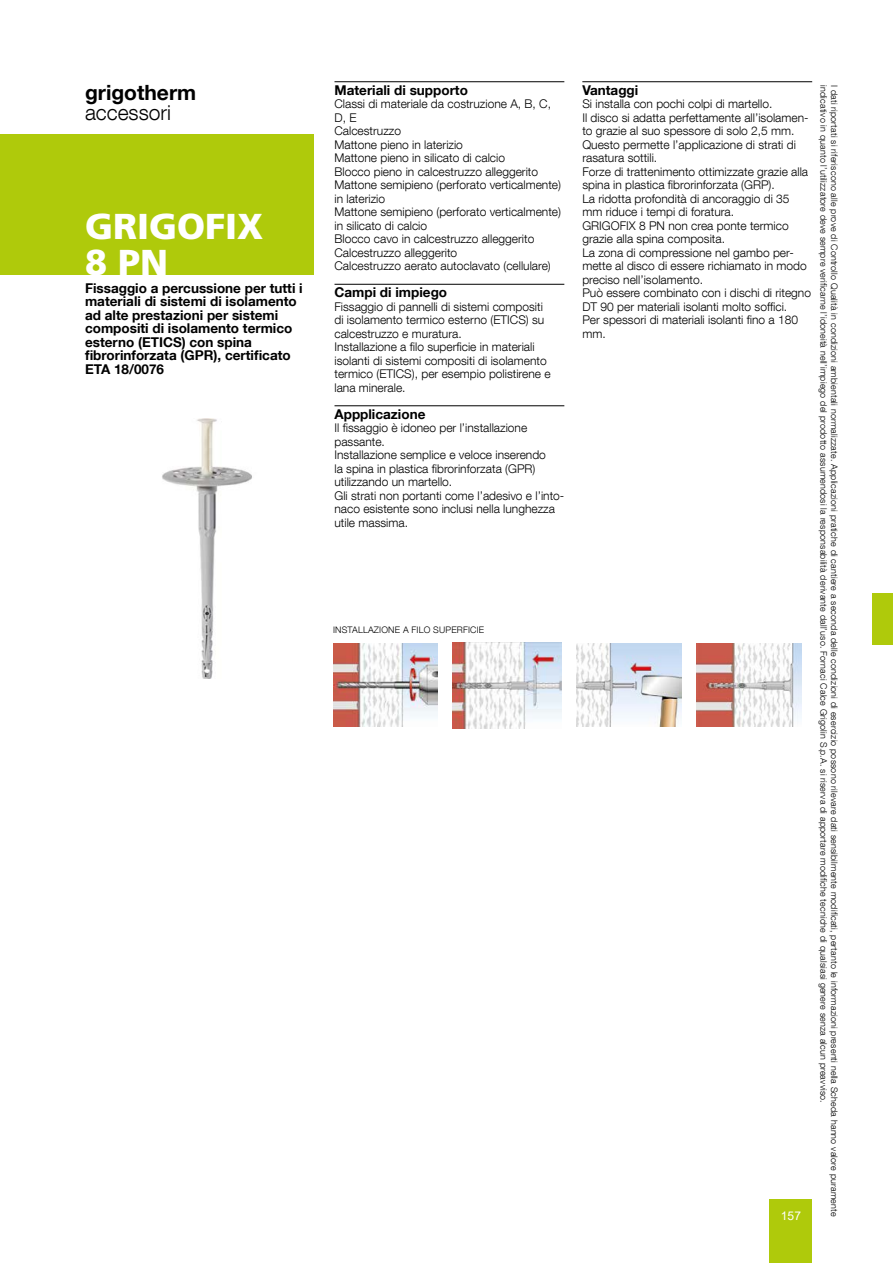
<style>
.page{position:relative;width:893px;height:1263px;background:#fff}
.page>*{position:absolute;margin:0;border:0;box-sizing:border-box;transform-origin:0 0}
.t1{font:900 36px/36px "Frutiger";color:#fff}
.t2{font:700 21px "Helvetica Neue LT Com";color:#000}
.t3{font:300 21px "Helvetica Neue LT Com";color:#000}
.t4{font:700 13.5px/13.5px "Helvetica Neue LT Com";color:#000}
.t5{font:300 12px/13.5px "Helvetica Neue LT Com";color:#000}
.t6{font:12px "Arial";color:#fff}
.t7{font:300 9px "Helvetica Neue LT Com";letter-spacing:.02em;color:#000}
</style>
<div class="page">
<div style="left:770px;top:1199px;width:42px;height:64px;background:#afca0b"></div>
<div style="left:0;top:135px;width:313px;height:140px;background:#afca0b"></div>
<div style="left:872px;top:593px;width:21px;height:51px;background:#afca0b"></div>
<img style="left:162px;top:419px;width:90px;height:260px">
<hr style="left:334px;top:81px;width:230px;height:1px;background:#000">
<hr style="left:334px;top:284px;width:230px;height:1px;background:#000">
<hr style="left:334px;top:405px;width:230px;height:1px;background:#000">
<hr style="left:582px;top:81px;width:230px;height:1px;background:#000">
<img style="left:333px;top:644px;width:105px;height:83px">
<img style="left:453px;top:642px;width:108px;height:86px">
<img style="left:576px;top:644px;width:105px;height:83px">
<img style="left:696px;top:644px;width:105px;height:83px">
<h2 class="t2" style="left:85px;top:79px;width:113px">grigotherm</h2>
<h2 class="t3" style="left:85px;top:99px;width:87px">accessori</h2>
<h1 class="t1" style="left:85px;top:208px;width:180px">GRIGOFIX<br>8 PN</h1>
<p class="t4" style="left:85px;top:281px;width:219px">Fissaggio a percussione per tutti i materiali di sistemi di isolamento ad alte prestazioni per sistemi compositi di isolamento termico esterno (ETICS) con spina fibrorinforzata (GPR), certificato<br>ETA 18/0076</p>
<p class="t4" style="left:334px;top:83px;width:135px">Materiali di supporto</p>
<p class="t5" style="left:334px;top:97px;width:228px">Classi di materiale da costruzione A, B, C,<br>D, E<br>Calcestruzzo<br>Mattone pieno in laterizio<br>Mattone pieno in silicato di calcio<br>Blocco pieno in calcestruzzo alleggerito<br>Mattone semipieno (perforato verticalmente) in laterizio<br>Mattone semipieno (perforato verticalmente) in silicato di calcio<br>Blocco cavo in calcestruzzo alleggerito<br>Calcestruzzo alleggerito<br>Calcestruzzo aerato autoclavato (cellulare)</p>
<p class="t4" style="left:334px;top:285px;width:114px">Campi di impiego</p>
<p class="t5" style="left:334px;top:299px;width:218px">Fissaggio di pannelli di sistemi compositi di isolamento termico esterno (ETICS) su calcestruzzo e muratura.<br>Installazione a filo superficie in materiali isolanti di sistemi compositi di isolamento termico (ETICS), per esempio polistirene e lana minerale.</p>
<p class="t4" style="left:334px;top:407px;width:92px">Appplicazione</p>
<p class="t5" style="left:334px;top:421px;width:231px">Il fissaggio è idoneo per l’installazione passante.<br>Installazione semplice e veloce inserendo<br>la spina in plastica fibrorinforzata (GPR) utilizzando un martello.<br>Gli strati non portanti come l’adesivo e l’into&shy;naco esistente sono inclusi nella lunghezza utile massima.</p>
<p class="t7" style="left:333px;top:624px;width:153px">INSTALLAZIONE A FILO SUPERFICIE</p>
<p class="t4" style="left:582px;top:83px;width:57px">Vantaggi</p>
<p class="t5" style="left:582px;top:97px;width:230px">Si installa con pochi colpi di martello.<br>Il disco si adatta perfettamente all’isolamen&shy;to grazie al suo spessore di solo 2,5 mm.<br>Questo permette l’applicazione di strati di rasatura sottili.<br>Forze di trattenimento ottimizzate grazie alla spina in plastica fibrorinforzata (GRP).<br>La ridotta profondità di ancoraggio di 35 mm riduce i tempi di foratura.<br>GRIGOFIX 8 PN non crea ponte termico grazie alla spina composita.<br>La zona di compressione nel gambo per&shy;mette al disco di essere richiamato in modo preciso nell’isolamento.<br>Può essere combinato con i dischi di ritegno DT 90 per materiali isolanti molto soffici.<br>Per spessori di materiali isolanti fino a 180 mm.</p>
<p class="t7" style="left:829px;top:85px;width:1019px;rotate:90deg">indicativo in quanto l’utilizzatore deve sempre verificarne l’idoneità nell’impiego del prodotto assumendosi la responsabilità derivante dall’uso. Fornaci Calce Grigolin S.p.A. si riserva di apportare modifiche tecniche di qualsiasi genere senza alcun preavviso.</p>
<p class="t7" style="left:840px;top:85px;width:1133px;rotate:90deg">I dati riportati si riferiscono alle prove di Controllo Qualità in condizioni ambientali normalizzate. Applicazioni pratiche di cantiere a seconda delle condizioni di esercizio possono rilevare dati sensibilmente modificati, pertanto le informazioni presenti nella Scheda hanno valore puramente</p>
<p class="t6" style="left:781px;top:1207px;width:22px">157</p>
</div>
